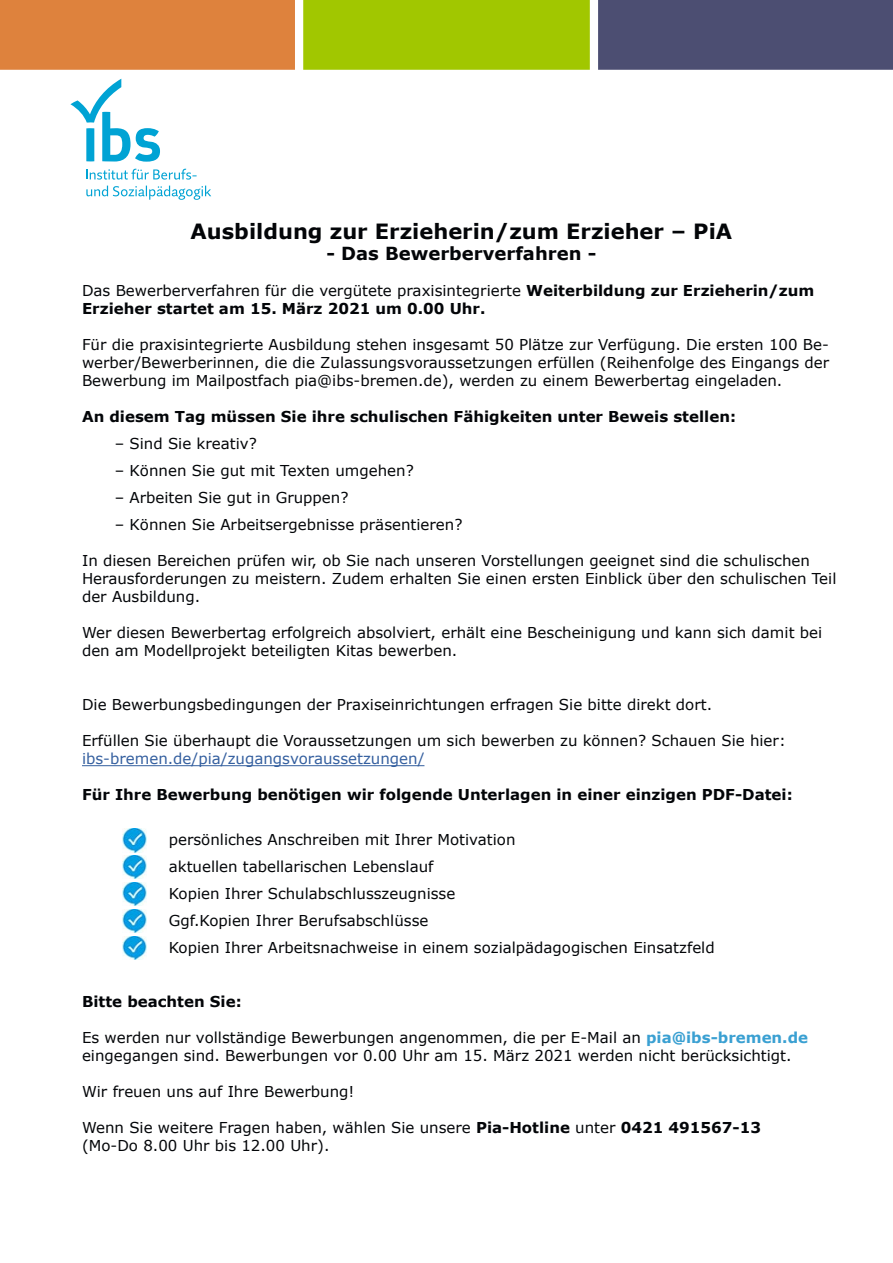
<style>
.page{position:relative;width:893px;height:1263px;background:#fff}
.page>*{position:absolute;margin:0;border:0;box-sizing:border-box;transform-origin:0 0}
.t1{font:700 21px "Verdana";color:#030508}
.t2{font:700 18px "Verdana";color:#030508}
.t3{font:15px/18px "Verdana";color:#030508}
.t4{font:700 15px/18px "Verdana";color:#030508}
.t5{font:15px "Verdana";color:#345f9f}
.s1{font-weight:400}
.s2{font-weight:700;color:#3aa0d2}
.s3{font-weight:700}
</style>
<div class="page">
<hr style="left:82px;top:765px;width:342px;height:1px;background:#345f9f">
<img style="left:123px;top:828px;width:23px;height:24px">
<img style="left:123px;top:855px;width:23px;height:24px">
<img style="left:123px;top:882px;width:23px;height:24px">
<img style="left:123px;top:909px;width:23px;height:24px">
<img style="left:123px;top:936px;width:23px;height:24px">
<div style="left:0;top:0;width:303px;height:70px;background:#de823d"></div>
<div style="left:302px;top:0;width:300px;height:70px;background:#a1c700"></div>
<div style="left:594px;top:0;width:299px;height:70px;background:#4c4e72"></div>
<div style="left:590px;top:0;width:8px;height:74px;background:#fff"></div>
<div style="left:295px;top:0;width:8px;height:74px;background:#fff"></div>
<svg style="left:86px;top:186px;width:125px;height:14px"></svg>
<svg style="left:86px;top:169px;width:111px;height:11px"></svg>
<svg style="left:70px;top:79px;width:90px;height:83px"></svg>
<h1 class="t1" style="left:191px;top:216px;width:543px">Ausbildung zur Erzieherin/zum Erzieher – PiA</h1>
<p class="t2" style="left:326px;top:241px;width:271px">- Das Bewerberverfahren -</p>
<p class="t4" style="left:82px;top:282px;width:734px"><span class="s1">Das Bewerberverfahren für die vergütete praxisintegrierte</span> Weiterbildung zur Erzieherin/zum<br>Erzieher startet am 15. März 2021 um 0.00 Uhr.</p>
<p class="t3" style="left:82px;top:336px;width:749px;text-align:justify">Für die praxisintegrierte Ausbildung stehen insgesamt 50 Plätze zur Verfügung. Die ersten 100 Be&shy;werber/Bewerberinnen, die die Zulassungsvoraussetzungen erfüllen (Reihenfolge des Eingangs der Bewerbung im Mailpostfach pia@ibs-bremen.de), werden zu einem Bewerbertag eingeladen.</p>
<p class="t4" style="left:82px;top:408px;width:655px">An diesem Tag müssen Sie ihre schulischen Fähigkeiten unter Beweis stellen:</p>
<p class="t3" style="left:115px;top:435px;width:144px">– Sind Sie kreativ?</p>
<p class="t3" style="left:115px;top:462px;width:301px">– Können Sie gut mit Texten umgehen?</p>
<p class="t3" style="left:115px;top:489px;width:235px">– Arbeiten Sie gut in Gruppen?</p>
<p class="t3" style="left:115px;top:516px;width:349px">– Können Sie Arbeitsergebnisse präsentieren?</p>
<p class="t3" style="left:82px;top:552px;width:756px">In diesen Bereichen prüfen wir, ob Sie nach unseren Vorstellungen geeignet sind die schulischen<br>Herausforderungen zu meistern. Zudem erhalten Sie einen ersten Einblick über den schulischen Teil der Ausbildung.</p>
<p class="t3" style="left:82px;top:624px;width:742px">Wer diesen Bewerbertag erfolgreich absolviert, erhält eine Bescheinigung und kann sich damit bei den am Modellprojekt beteiligten Kitas bewerben.</p>
<p class="t3" style="left:82px;top:696px;width:632px">Die Bewerbungsbedingungen der Praxiseinrichtungen erfragen Sie bitte direkt dort.</p>
<p class="t3" style="left:82px;top:732px;width:705px">Erfüllen Sie überhaupt die Voraussetzungen um sich bewerben zu können? Schauen Sie hier:</p>
<p class="t5" style="left:82px;top:749px;width:344px">ibs-bremen.de/pia/zugangsvoraussetzungen/</p>
<p class="t4" style="left:82px;top:786px;width:712px">Für Ihre Bewerbung benötigen wir folgende Unterlagen in einer einzigen PDF-Datei:</p>
<p class="t3" style="left:169px;top:826px;width:547px;line-height:27px">persönliches Anschreiben mit Ihrer Motivation<br>aktuellen tabellarischen Lebenslauf<br>Kopien Ihrer Schulabschlusszeugnisse<br>Ggf.Kopien Ihrer Berufsabschlüsse<br>Kopien Ihrer Arbeitsnachweise in einem sozialpädagogischen Einsatzfeld</p>
<p class="t4" style="left:82px;top:993px;width:161px">Bitte beachten Sie:</p>
<p class="t3" style="left:82px;top:1029px;width:728px">Es werden nur vollständige Bewerbungen angenommen, die per E-Mail an <span class="s2">pia@ibs-bremen.de </span>eingegangen sind. Bewerbungen vor 0.00 Uhr am 15. März 2021 werden nicht berücksichtigt.</p>
<p class="t3" style="left:82px;top:1083px;width:274px">Wir freuen uns auf Ihre Bewerbung!</p>
<p class="t3" style="left:82px;top:1119px;width:681px">Wenn Sie weitere Fragen haben, wählen Sie unsere <span class="s3">Pia-Hotline</span> unter <span class="s3">0421 491567-13 </span>(Mo-Do 8.00 Uhr bis 12.00 Uhr).</p>
</div>
